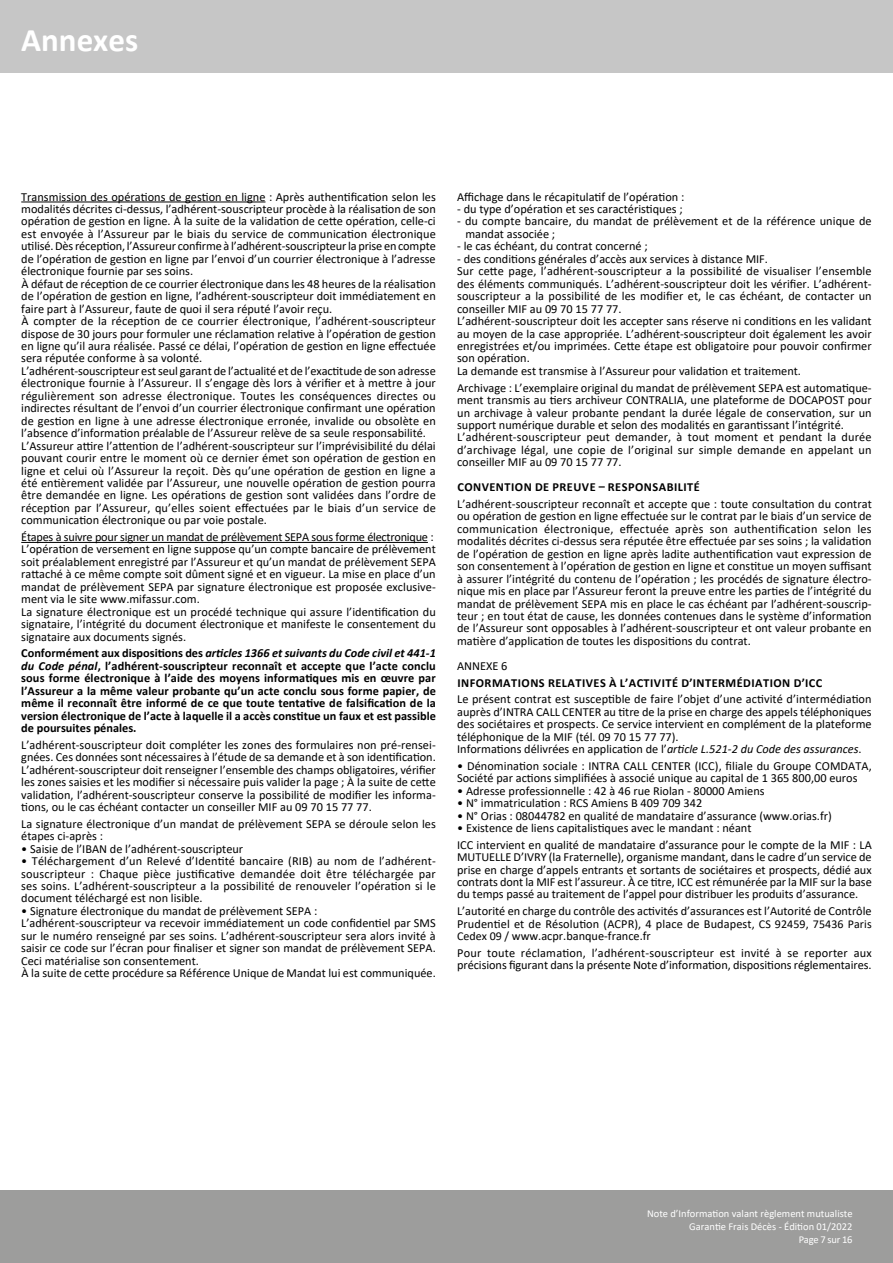
<style>
.page{position:relative;width:893px;height:1263px;background:#fff}
.page>*{position:absolute;margin:0;border:0;box-sizing:border-box;transform-origin:0 0}
.t1{font:700 33px "Calibri";color:#fff}
.t2{font:12.3px/12.5px "Calibri";color:#000}
.t3{font:700 12.3px/12.5px "Calibri";letter-spacing:.04em;color:#000;text-align:justify}
.t4{font:10.5px/12.8px "Calibri";color:#fff;text-align:right}
.t5{font:10.5px "Calibri";letter-spacing:-.025em;color:#fff}
.s1{font-style:italic}
.s2{font-size:12px}
</style>
<div class="page">
<div style="left:0;top:1191px;width:893px;height:72px;background:#9d9d9c"></div>
<hr style="left:21px;top:202px;width:244px;height:1px;background:#000">
<hr style="left:21px;top:542px;width:407px;height:1px;background:#000">
<div style="left:0;top:0;width:893px;height:72px;background:#c6c6c6"></div>
<h1 class="t1" style="left:21px;top:16px;width:118px">Annexes</h1>
<p class="t2" style="left:21px;top:190px;width:416px">Transmission des opérations de gestion en ligne : Après authentification selon les modalités décrites ci-dessus, l’adhérent-souscripteur procède à la réalisation de son opération de gestion en ligne. À la suite de la validation de cette opération, celle-ci est envoyée à l’Assureur par le biais du service de communication électronique utilisé. Dès réception, l’Assureur confirme à l’adhérent-souscripteur la prise en compte de l’opération de gestion en ligne par l’envoi d’un courrier électronique à l’adresse électronique fournie par ses soins.<br>À défaut de réception de ce courrier électronique dans les 48 heures de la réalisation de l’opération de gestion en ligne, l’adhérent-souscripteur doit immédiatement en faire part à l’Assureur, faute de quoi il sera réputé l’avoir reçu.<br>À compter de la réception de ce courrier électronique, l’adhérent-souscripteur dispose de 30 jours pour formuler une réclamation relative à l’opération de gestion en ligne qu’il aura réalisée. Passé ce délai, l’opération de gestion en ligne effectuée sera réputée conforme à sa volonté.<br>L’adhérent-souscripteur est seul garant de l’actualité et de l’exactitude de son adresse électronique fournie à l’Assureur. Il s’engage dès lors à vérifier et à mettre à jour régulièrement son adresse électronique. Toutes les conséquences directes ou indirectes résultant de l’envoi d’un courrier électronique confirmant une opération de gestion en ligne à une adresse électronique erronée, invalide ou obsolète en l’absence d’information préalable de l’Assureur relève de sa seule responsabilité.<br>L’Assureur attire l’attention de l’adhérent-souscripteur sur l’imprévisibilité du délai pouvant courir entre le moment où ce dernier émet son opération de gestion en ligne et celui où l’Assureur la reçoit. Dès qu’une opération de gestion en ligne a été entièrement validée par l’Assureur, une nouvelle opération de gestion pourra être demandée en ligne. Les opérations de gestion sont validées dans l’ordre de réception par l’Assureur, qu’elles soient effectuées par le biais d’un service de communication électronique ou par voie postale.</p>
<p class="t2" style="left:21px;top:530px;width:416px">Étapes à suivre pour signer un mandat de prélèvement SEPA sous forme électronique :<br>L’opération de versement en ligne suppose qu’un compte bancaire de prélèvement soit préalablement enregistré par l’Assureur et qu’un mandat de prélèvement SEPA rattaché à ce même compte soit dûment signé et en vigueur. La mise en place d’un mandat de prélèvement SEPA par signature électronique est proposée exclusive&shy;ment via le site www.mifassur.com.<br>La signature électronique est un procédé technique qui assure l’identification du signataire, l’intégrité du document électronique et manifeste le consentement du signataire aux documents signés.</p>
<p class="t3" style="left:21px;top:647px;width:416px">Conformément aux dispositions des <span class="s1">articles 1366 et suivants du Code civil et 441-1 du Code pénal</span>, l’adhérent-souscripteur reconnaît et accepte que l’acte conclu sous forme électronique à l’aide des moyens informatiques mis en œuvre par l’Assureur a la même valeur probante qu’un acte conclu sous forme papier, de même il reconnaît être informé de ce que toute tentative de falsification de la version électronique de l’acte à laquelle il a accès constitue un faux et est passible de poursuites pénales.</p>
<p class="t2" style="left:21px;top:738px;width:416px;text-align:justify">L’adhérent-souscripteur doit compléter les zones des formulaires non pré-rensei&shy;gnées. Ces données sont nécessaires à l’étude de sa demande et à son identification.<br>L’adhérent-souscripteur doit renseigner l’ensemble des champs obligatoires, vérifier les zones saisies et les modifier si nécessaire puis valider la page ; À la suite de cette validation, l’adhérent-souscripteur conserve la possibilité de modifier les informa&shy;tions, ou le cas échéant contacter un conseiller MIF au 09 70 15 77 77.</p>
<p class="t2" style="left:21px;top:817px;width:416px">La signature électronique d’un mandat de prélèvement SEPA se déroule selon les étapes ci-après :</p>
<p class="t2" style="left:21px;top:842px;width:223px">• Saisie de l’IBAN de l’adhérent-souscripteur</p>
<p class="t2" style="left:21px;top:854px;width:416px;text-align:justify">• Téléchargement d’un Relevé d’Identité bancaire (RIB) au nom de l’adhérent&shy;souscripteur : Chaque pièce justificative demandée doit être téléchargée par ses soins. L’adhérent-souscripteur a la possibilité de renouveler l’opération si le document téléchargé est non lisible.</p>
<p class="t2" style="left:21px;top:904px;width:416px">• Signature électronique du mandat de prélèvement SEPA :<br>L’adhérent-souscripteur va recevoir immédiatement un code confidentiel par SMS sur le numéro renseigné par ses soins. L’adhérent-souscripteur sera alors invité à saisir ce code sur l’écran pour finaliser et signer son mandat de prélèvement SEPA.<br>Ceci matérialise son consentement.<br>À la suite de cette procédure sa Référence Unique de Mandat lui est communiquée.</p>
<p class="t2" style="left:457px;top:190px;width:229px">Affichage dans le récapitulatif de l’opération :</p>
<p class="t2" style="left:457px;top:202px;width:227px">- du type d’opération et ses caractéristiques ;</p>
<p class="t2" style="left:465px;top:215px;width:408px;text-indent:-8px">- du compte bancaire, du mandat de prélèvement et de la référence unique de mandat associée ;</p>
<p class="t2" style="left:457px;top:240px;width:192px">- le cas échéant, du contrat concerné ;</p>
<p class="t2" style="left:457px;top:252px;width:416px">- des conditions générales d’accès aux services à distance MIF.<br>Sur cette page, l’adhérent-souscripteur a la possibilité de visualiser l’ensemble des éléments communiqués. L’adhérent-souscripteur doit les vérifier. L’adhérent&shy;souscripteur a la possibilité de les modifier et, le cas échéant, de contacter un conseiller MIF au 09 70 15 77 77.<br>L’adhérent-souscripteur doit les accepter sans réserve ni conditions en les validant au moyen de la case appropriée. L’adhérent-souscripteur doit également les avoir enregistrées et/ou imprimées. Cette étape est obligatoire pour pouvoir confirmer son opération.<br>La demande est transmise à l’Assureur pour validation et traitement.</p>
<p class="t2" style="left:457px;top:381px;width:416px">Archivage : L’exemplaire original du mandat de prélèvement SEPA est automatique&shy;ment transmis au tiers archiveur CONTRALIA, une plateforme de DOCAPOST pour un archivage à valeur probante pendant la durée légale de conservation, sur un support numérique durable et selon des modalités en garantissant l’intégrité.<br>L’adhérent-souscripteur peut demander, à tout moment et pendant la durée d’archivage légal, une copie de l’original sur simple demande en appelant un conseiller MIF au 09 70 15 77 77.</p>
<p class="t3" style="left:457px;top:481px;width:244px">CONVENTION DE PREUVE – RESPONSABILITÉ</p>
<p class="t2" style="left:457px;top:497px;width:416px;text-align:justify">L’adhérent-souscripteur reconnaît et accepte que : toute consultation du contrat ou opération de gestion en ligne effectuée sur le contrat par le biais d’un service de communication électronique, effectuée après son authentification selon les modalités décrites ci-dessus sera réputée être effectuée par ses soins ; la validation de l’opération de gestion en ligne après ladite authentification vaut expression de son consentement à l’opération de gestion en ligne et constitue un moyen suffisant à assurer l’intégrité du contenu de l’opération ; les procédés de signature électro&shy;nique mis en place par l’Assureur feront la preuve entre les parties de l’intégrité du mandat de prélèvement SEPA mis en place le cas échéant par l’adhérent-souscrip&shy;teur ; en tout état de cause, les données contenues dans le système d’information de l’Assureur sont opposables à l’adhérent-souscripteur et ont valeur probante en matière d’application de toutes les dispositions du contrat.</p>
<p class="t2" style="left:457px;top:659px;width:52px">ANNEXE 6</p>
<p class="t3" style="left:457px;top:676px;width:366px">INFORMATIONS RELATIVES À L’ACTIVITÉ D’INTERMÉDIATION D’ICC</p>
<p class="t2" style="left:457px;top:693px;width:416px">Le présent contrat est susceptible de faire l’objet d’une activité d’intermédiation auprès d’INTRA CALL CENTER au titre de la prise en charge des appels téléphoniques des sociétaires et prospects. Ce service intervient en complément de la plateforme téléphonique de la MIF (tél. 09 70 15 77 77).<br>Informations délivrées en application de l’<span class="s1">article L.521-2 du Code des assurances</span>.</p>
<p class="t2" style="left:457px;top:759px;width:416px">• Dénomination sociale : INTRA CALL CENTER (ICC), filiale du Groupe COMDATA,<br>Société par actions simplifiées à associé unique au capital de 1 365 800,00 euros</p>
<p class="t2" style="left:457px;top:784px;width:309px">• Adresse professionnelle : 42 à 46 rue Riolan - 80000 Amiens</p>
<p class="t2" style="left:457px;top:796px;width:247px">• N° immatriculation : RCS Amiens B 409 709 342</p>
<p class="t2" style="left:457px;top:809px;width:376px">• N° Orias : 08044782 en qualité de mandataire d’assurance (www.orias.fr)</p>
<p class="t2" style="left:457px;top:819px;width:416px;line-height:16.6px">• Existence de liens capitalistiques avec le mandant : néant<br>ICC intervient en qualité de mandataire d’assurance pour le compte de la MIF : LA</p>
<p class="t2" style="left:457px;top:850px;width:416px;text-align:justify">MUTUELLE D’IVRY (la Fraternelle), organisme mandant, dans le cadre d’un service de prise en charge d’appels entrants et sortants de sociétaires et prospects, dédié aux contrats dont la MIF est l’assureur. À ce titre, ICC est rémunérée par la MIF sur la base du temps passé au traitement de l’appel pour distribuer les produits d’assurance.</p>
<p class="t2" style="left:457px;top:904px;width:416px;text-align:justify">L’autorité en charge du contrôle des activités d’assurances est l’Autorité de Contrôle Prudentiel et de Résolution (ACPR), 4 place de Budapest<span class="s2">, CS 92459, 75436 Paris Cedex 09 /</span> www.acpr.banque-france.fr</p>
<p class="t2" style="left:457px;top:946px;width:416px">Pour toute réclamation, l’adhérent-souscripteur est invité à se reporter aux précisions figurant dans la présente Note d’information, dispositions réglementaires.</p>
<p class="t4" style="left:647px;top:1207px;width:207px">Note d’Information valant règlement mutualiste<br>Garantie Frais Décès - Édition 01/2022</p>
<p class="t5" style="left:799px;top:1232px;width:55px">Page 7 sur 16</p>
</div>
